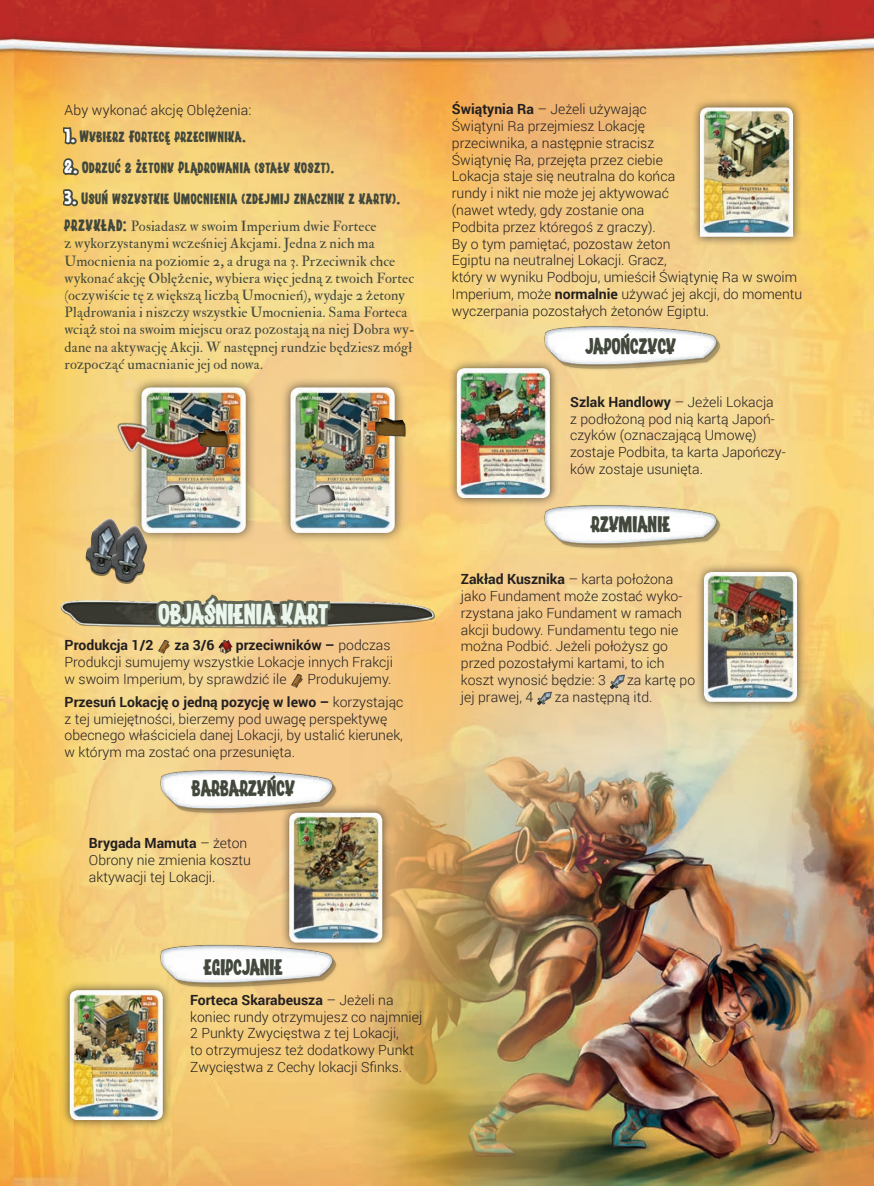
<style>
.page{position:relative;width:874px;height:1186px;background:#fff}
.page>*{position:absolute;margin:0;border:0;box-sizing:border-box;transform-origin:0 0}
.rozdz_średni{font:24.5px "Tygodnik";letter-spacing:.01em;color:#ebf6ed}
.new_boldniejszy{font:19.25px "Tygodnik";letter-spacing:.01em;color:#42483c}
.basic_txt{font:14.35px/17.2px "IM FELL Double Pica Roman";letter-spacing:.015em;color:#42483c}
.basic_txt-2{font:300 14px/16.8px "Roboto";color:#231f20}
.note{font:14px "Tygodnik";letter-spacing:.05em;color:#42483c}
.basic_txt-3{font:700 14px "Roboto";color:#231f20}
.s1{font-size:17.5px;color:#fff}
.s2{font-family:"Tygodnik";font-size:14px}
.s3{font-weight:700}
</style>
<div class="page">
<img style="left:0;top:0;width:15px;height:595px">
<img style="left:15px;top:0;width:858px;height:595px">
<img style="left:529px;top:491px;width:205px;height:69px">
<img style="left:529px;top:313px;width:205px;height:69px">
<img style="left:0;top:595px;width:873px;height:591px">
<svg style="left:152px;top:441px;width:181px;height:214px"></svg>
<img style="left:157px;top:639px;width:14px;height:15px">
<img style="left:218px;top:639px;width:14px;height:15px">
<img style="left:290px;top:673px;width:14px;height:14px">
<svg style="left:61px;top:125px;width:19px;height:22px"></svg>
<svg style="left:58px;top:156px;width:24px;height:22px"></svg>
<svg style="left:61px;top:187px;width:20px;height:22px"></svg>
<div style="left:447px;top:358px;width:112px;height:149px;background:#231f20;opacity:.75"></div>
<img style="left:456px;top:368px;width:93px;height:130px">
<div style="left:694px;top:562px;width:112px;height:149px;background:#231f20;opacity:.75"></div>
<img style="left:703px;top:572px;width:93px;height:130px">
<img style="left:609px;top:674px;width:14px;height:15px">
<img style="left:536px;top:691px;width:15px;height:15px">
<div style="left:60px;top:980px;width:112px;height:149px;background:#231f20;opacity:.75"></div>
<img style="left:70px;top:990px;width:93px;height:130px">
<div style="left:690px;top:98px;width:112px;height:148px;background:#231f20;opacity:.75"></div>
<img style="left:699px;top:107px;width:93px;height:130px">
<div style="left:279px;top:803px;width:112px;height:148px;background:#231f20;opacity:.75"></div>
<img style="left:289px;top:812px;width:93px;height:130px">
<div style="left:279px;top:376px;width:126px;height:167px;background:#231f20;opacity:.75"></div>
<img style="left:290px;top:387px;width:104px;height:146px">
<div style="left:130px;top:376px;width:126px;height:167px;background:#231f20;opacity:.75"></div>
<img style="left:141px;top:387px;width:105px;height:146px">
<img style="left:70px;top:494px;width:65px;height:94px">
<img style="left:95px;top:502px;width:64px;height:86px">
<img style="left:90px;top:385px;width:134px;height:116px">
<img style="left:197px;top:421px;width:30px;height:36px">
<img style="left:375px;top:410px;width:30px;height:36px">
<img style="left:154px;top:482px;width:36px;height:29px">
<img style="left:304px;top:482px;width:36px;height:29px">
<p class="basic_txt-2" style="left:64px;top:101px;width:188px">Aby wykonać akcję Oblężenia:</p>
<p class="note" style="left:64px;top:127px;width:182px"><span class="s1">1.</span> Wybierz Fortecę przeciwnika.</p>
<p class="note" style="left:64px;top:157px;width:271px"><span class="s1">2.</span> Odrzuć 2 żetony Plądrowania (stały koszt).</p>
<p class="note" style="left:64px;top:188px;width:336px"><span class="s1">3.</span> Usuń wszystkie Umocnienia (zdejmij znacznik z karty).</p>
<p class="basic_txt" style="left:64px;top:218px;width:351px"><span class="s2">PRZYKŁAD:</span> Posiadasz w swoim Imperium dwie Fortece<br>z wykorzystanymi wcześniej Akcjami. Jedna z nich ma Umocnienia na poziomie 2, a druga na 3. Przeciwnik chce wykonać akcję Oblężenie, wybiera więc jedną z twoich Fortec (oczywiście tę z większą liczbą Umocnień), wydaje 2 żetony Plądrowania i niszczy wszystkie Umocnienia. Sama Forteca wciąż stoi na swoim miejscu oraz pozostają na niej Dobra wy&shy;dane na aktywację Akcji. W następnej rundzie będziesz mógł rozpocząć umacnianie jej od nowa.</p>
<p class="rozdz_średni" style="left:158px;top:596px;width:171px">OBJAŚNIENIA KART</p>
<p class="basic_txt-2" style="left:64px;top:636px;width:330px;text-indent:171px"><span class="s3">przeciwników –</span> podczas<br>Produkcji sumujemy wszystkie Lokacje innych Frakcji w swoim Imperium, by sprawdzić ile</p>
<p class="basic_txt-3" style="left:64px;top:635px;width:90px">Produkcja 1/2</p>
<p class="basic_txt-3" style="left:174px;top:635px;width:41px">za 3/6</p>
<p class="basic_txt-2" style="left:307px;top:670px;width:85px">Produkujemy.</p>
<p class="basic_txt-2" style="left:64px;top:693px;width:340px"><span class="s3">Przesuń Lokację o jedną pozycję w lewo –</span> korzystając z tej umiejętności, bierzemy pod uwagę perspektywę obecnego właściciela danej Lokacji, by ustalić kierunek, w którym ma zostać ona przesunięta.</p>
<p class="new_boldniejszy" style="left:192px;top:774px;width:104px">BARBARZYŃCY</p>
<p class="basic_txt-2" style="left:89px;top:834px;width:163px"><span class="s3">Brygada Mamuta</span> – żeton<br>Obrony nie zmienia kosztu aktywacji tej Lokacji.</p>
<p class="new_boldniejszy" style="left:204px;top:953px;width:80px">EGIPCJANIE</p>
<p class="basic_txt-2" style="left:190px;top:991px;width:233px"><span class="s3">Forteca Skarabeusza</span> – Jeżeli na koniec rundy otrzymujesz co najmniej 2 Punkty Zwycięstwa z tej Lokacji,<br>to otrzymujesz też dodatkowy Punkt Zwycięstwa z Cechy lokacji Sfinks.</p>
<p class="basic_txt-2" style="left:451px;top:100px;width:352px"><span class="s3">Świątynia Ra</span> – Jeżeli używając<br>Świątyni Ra przejmiesz Lokację<br>przeciwnika, a następnie stracisz<br>Świątynię Ra, przejęta przez ciebie<br>Lokacja staje się neutralna do końca<br>rundy i nikt nie może jej aktywować<br>(nawet wtedy, gdy zostanie ona<br>Podbita przez któregoś z graczy).<br>By o tym pamiętać, pozostaw żeton<br>Egiptu na neutralnej Lokacji. Gracz,<br>który w wyniku Podboju, umieścił Świątynię Ra w swoim Imperium, może <span class="s3">normalnie</span> używać jej akcji, do momentu wyczerpania pozostałych żetonów Egiptu.</p>
<p class="new_boldniejszy" style="left:585px;top:333px;width:92px">JAPOŃCZYCY</p>
<p class="basic_txt-2" style="left:570px;top:393px;width:217px"><span class="s3">Szlak Handlowy</span> – Jeżeli Lokacja<br>z podłożoną pod nią kartą Japoń&shy;czyków (oznaczającą Umowę) zostaje Podbita, ta karta Japończy&shy;ków zostaje usunięta.</p>
<p class="new_boldniejszy" style="left:591px;top:510px;width:80px">RZYMIANIE</p>
<p class="basic_txt-2" style="left:460px;top:570px;width:223px"><span class="s3">Zakład Kusznika</span> – karta położona jako Fundament może zostać wyko&shy;rzystana jako Fundament w ramach akcji budowy. Fundamentu tego nie można Podbić. Jeżeli położysz go przed pozostałymi kartami, to ich koszt wynosić będzie: 3</p>
<p class="basic_txt-2" style="left:626px;top:671px;width:70px">za kartę po</p>
<p class="basic_txt-2" style="left:460px;top:688px;width:74px">jej prawej, 4</p>
<p class="basic_txt-2" style="left:554px;top:688px;width:99px">za następną itd.</p>
</div>
